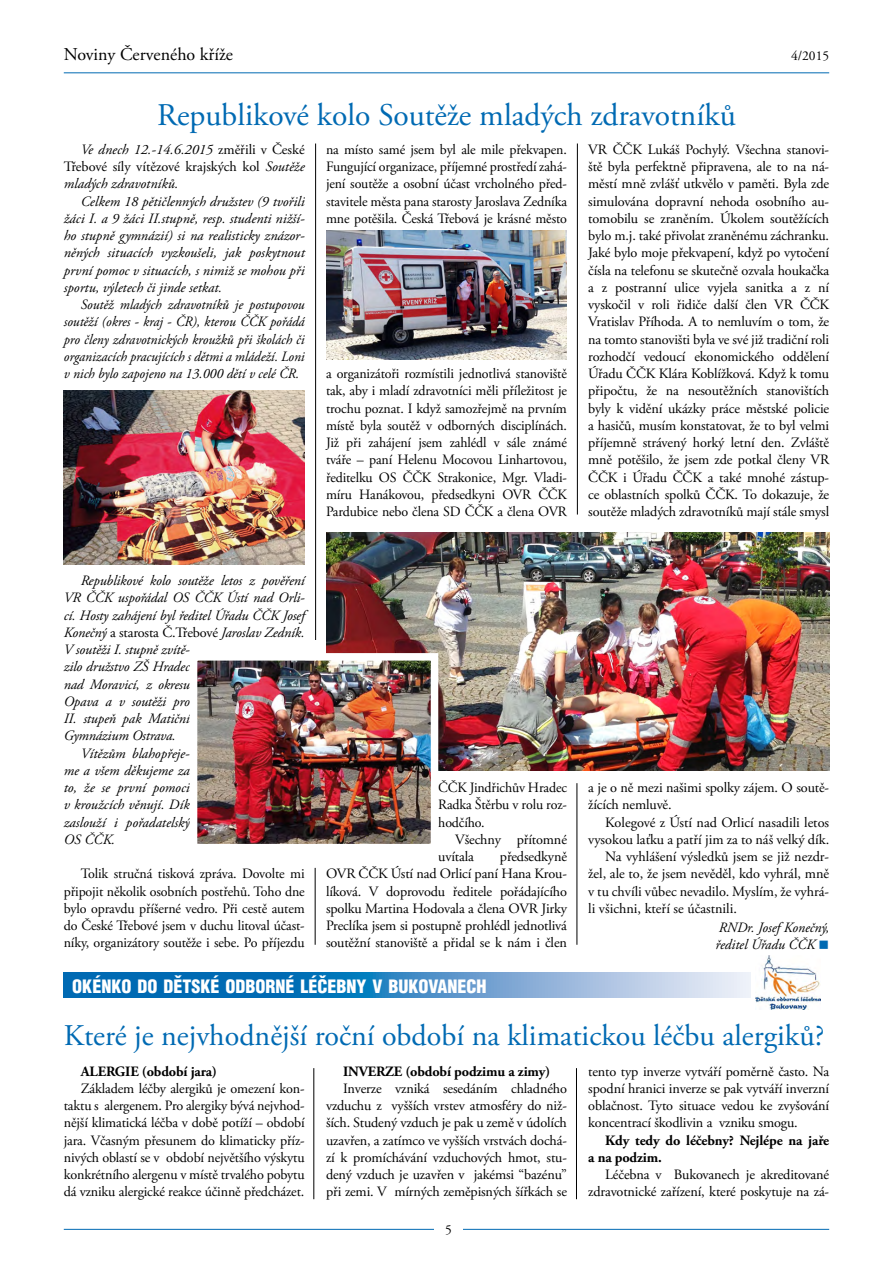
<style>
.page{position:relative;width:893px;height:1263px;background:#fff}
.page>*{position:absolute;margin:0;border:0;box-sizing:border-box;transform-origin:0 0}
.základní_text{font:31.5px "Adobe Garamond Pro";color:#006ab3}
.základní_text-2{font:30px "Adobe Garamond Pro";color:#006ab3}
.t1{font:900 18px "Switzerland Cond";color:#fff}
.t2{font:18px "Adobe Garamond Pro";color:#000}
.základní_text-3{font:14.25px/17.2px "Adobe Garamond Pro";letter-spacing:-.01em;color:#000;text-align:justify}
.základní_text-4{font:italic 14.25px/17.2px "Adobe Garamond Pro";letter-spacing:-.01em;color:#000;text-align:justify}
.základní_text-5{font:italic 14.25px/17.2px "Adobe Garamond Pro";letter-spacing:-.01em;color:#000;text-align:justify;scale:.96 1}
.základní_text-6{font:700 14.25px/17.2px "Adobe Garamond Pro";letter-spacing:-.01em;color:#000}
.t3{font:13.5px "Adobe Garamond Pro";color:#000}
.s1{font-style:normal}
.s2{color:#006ab3}
</style>
<div class="page">
<hr style="left:64px;top:72px;width:765px;height:1px;background:#006ab3">
<hr style="left:64px;top:1229px;width:765px;height:1px;background:#006ab3">
<div style="left:434px;top:1217px;width:29px;height:25px;background:#fff"></div>
<img style="left:326px;top:231px;width:241px;height:128px">
<img style="left:64px;top:390px;width:241px;height:174px">
<img style="left:326px;top:533px;width:503px;height:238px">
<img style="left:199px;top:662px;width:230px;height:180px">
<div style="left:190px;top:653px;width:248px;height:198px;border:8px solid #fff"></div>
<svg style="left:64px;top:972px;width:687px;height:26px;background:#5095ca"></svg>
<img style="left:755px;top:956px;width:66px;height:53px">
<hr style="left:315px;top:144px;width:1px;height:496px;background:#000">
<hr style="left:577px;top:144px;width:1px;height:370px;background:#000">
<hr style="left:315px;top:868px;width:1px;height:77px;background:#000">
<hr style="left:577px;top:783px;width:1px;height:162px;background:#000">
<hr style="left:314px;top:1068px;width:1px;height:131px;background:#000">
<hr style="left:576px;top:1068px;width:1px;height:131px;background:#000">
<p class="t2" style="left:64px;top:43px;width:171px">Noviny Červeného kříže</p>
<p class="t3" style="left:791px;top:47px;width:40px">4/2015</p>
<p class="základní_text" style="left:157px;top:96px;width:580px">Republikové kolo Soutěže mladých zdravotníků</p>
<p class="základní_text-4" style="left:64px;top:141px;width:242px;text-indent:17px">Ve dnech 12.-14.6.2015 <span class="s1">změřili v České Třebové síly vítězové krajských kol</span> Soutěže mladých zdravotníků.</p>
<p class="základní_text-4" style="left:64px;top:193px;width:242px;text-indent:17px">Celkem 18 pětičlenných družstev (9 tvořili žáci I. a 9 žáci II.stupně, resp. studenti nižší&shy;ho stupně gymnázií) si na realisticky znázor&shy;něných situacích vyzkoušeli, jak poskytnout první pomoc v situacích, s nimiž se mohou při sportu, výletech či jinde setkat.</p>
<p class="základní_text-5" style="left:64px;top:296px;width:253px;text-indent:17px">Soutěž mladých zdravotníků je postupovou soutěží (okres - kraj - ČR), kterou ČČK pořádá pro členy zdravotnických kroužků při školách či organizacích pracujících s dětmi a mládeží. Loni v nich bylo zapojeno na 13.000 dětí v celé ČR.</p>
<p class="základní_text-3" style="left:326px;top:141px;width:242px">na místo samé jsem byl ale mile překvapen.<br>Fungující organizace, příjemné prostředí zahá&shy;jení soutěže a osobní účast vrcholného před&shy;stavitele města pana starosty Jaroslava Zedníka mne potěšila. Česká Třebová je krásné město</p>
<p class="základní_text-3" style="left:326px;top:365px;width:242px">a organizátoři rozmístili jednotlivá stanoviště tak, aby i mladí zdravotníci měli příležitost je trochu poznat. I když samozřejmě na prvním místě byla soutěž v odborných disciplínách.<br>Již při zahájení jsem zahlédl v sále známé tváře – paní Helenu Mocovou Linhartovou, ředitelku OS ČČK Strakonice, Mgr. Vladi&shy;míru Hanákovou, předsedkyni OVR ČČK Pardubice nebo člena SD ČČK a člena OVR</p>
<p class="základní_text-3" style="left:588px;top:141px;width:242px">VR ČČK Lukáš Pochylý. Všechna stanovi&shy;ště byla perfektně připravena, ale to na ná&shy;městí mně zvlášť utkvělo v paměti. Byla zde simulována dopravní nehoda osobního au&shy;tomobilu se zraněním. Úkolem soutěžících bylo m.j. také přivolat zraněnému záchranku.<br>Jaké bylo moje překvapení, když po vytočení čísla na telefonu se skutečně ozvala houkačka a z postranní ulice vyjela sanitka a z ní vyskočil v roli řidiče další člen VR ČČK Vratislav Příhoda. A to nemluvím o tom, že na tomto stanovišti byla ve své již tradiční roli rozhodčí vedoucí ekonomického oddělení Úřadu ČČK Klára Koblížková. Když k tomu připočtu, že na nesoutěžních stanovištích byly k vidění ukázky práce městské policie a hasičů, musím konstatovat, že to byl velmi příjemně strávený horký letní den. Zvláště mně potěšilo, že jsem zde potkal členy VR ČČK i Úřadu ČČK a také mnohé zástup&shy;ce oblastních spolků ČČK. To dokazuje, že soutěže mladých zdravotníků mají stále smysl</p>
<p class="základní_text-4" style="left:64px;top:572px;width:242px;text-align:left;text-indent:17px">Republikové kolo soutěže letos z pověření<br>VR ČČK uspořádal OS ČČK Ústí nad Orli&shy;cí. Hosty zahájení byl ředitel Úřadu ČČK Josef<br>Konečný <span class="s1">a starosta Č.Třebové</span> Jaroslav Zedník.<br>V soutěži I. stupně zvítě-<br>zilo družstvo ZŠ Hradec<br>nad Moravicí, z okresu<br>Opava a v soutěži pro<br>II. stupeň pak Matiční<br>Gymnázium Ostrava.</p>
<p class="základní_text-4" style="left:64px;top:745px;width:128px;text-indent:17px">Vítězům blahopřeje&shy;me a všem děkujeme za to, že se první pomoci v kroužcích věnují. Dík zaslouží i pořadatelský OS ČČK.</p>
<p class="základní_text-3" style="left:64px;top:866px;width:242px;text-indent:17px">Tolik stručná tisková zpráva. Dovolte mi připojit několik osobních postřehů. Toho dne bylo opravdu příšerné vedro. Při cestě autem do České Třebové jsem v duchu litoval účast&shy;níky, organizátory soutěže i sebe. Po příjezdu</p>
<p class="základní_text-3" style="left:438px;top:779px;width:130px">ČČK Jindřichův Hradec Radka Štěrbu v rolu roz&shy;hodčího.</p>
<p class="základní_text-3" style="left:438px;top:831px;width:130px;text-indent:17px">Všechny přítomné uvítala</p>
<p class="základní_text-3" style="left:326px;top:848px;width:242px;text-indent:174px">předsedkyně OVR ČČK Ústí nad Orlicí paní Hana Krou&shy;líková. V doprovodu ředitele pořádajícího spolku Martina Hodovala a člena OVR Jirky Preclíka jsem si postupně prohlédl jednotlivá soutěžní stanoviště a přidal se k nám i člen</p>
<p class="t1" style="left:72px;top:975px;width:416px">OKÉNKO DO DĚTSKÉ ODBORNÉ LÉČEBNY V BUKOVANECH</p>
<p class="základní_text-3" style="left:588px;top:779px;width:242px">a je o ně mezi našimi spolky zájem. O soutě&shy;žících nemluvě.</p>
<p class="základní_text-3" style="left:588px;top:814px;width:242px;text-align:right">Kolegové z Ústí nad Orlicí nasadili letos vysokou laťku a patří jim za to náš velký dík.</p>
<p class="základní_text-3" style="left:588px;top:848px;width:242px;text-indent:17px">Na vyhlášení výsledků jsem se již nezdr&shy;žel, ale to, že jsem nevěděl, kdo vyhrál, mně v tu chvíli vůbec nevadilo. Myslím, že vyhrá&shy;li všichni, kteří se účastnili.</p>
<p class="základní_text-4" style="left:719px;top:919px;width:112px">RNDr. Josef Konečný,</p>
<p class="základní_text-4" style="left:715px;top:936px;width:115px">ředitel Úřadu ČČK <span class="s2">■</span></p>
<p class="základní_text-2" style="left:64px;top:1017px;width:762px">Které je nejvhodnější roční období na klimatickou léčbu alergiků?</p>
<p class="základní_text-6" style="left:81px;top:1063px;width:138px">ALERGIE (období jara)</p>
<p class="základní_text-3" style="left:64px;top:1080px;width:242px;text-indent:17px">Základem léčby alergiků je omezení kon&shy;taktu s alergenem. Pro alergiky bývá nejvhod&shy;nější klimatická léčba v době potíží – období jara. Včasným přesunem do klimaticky příz&shy;nivých oblastí se v období největšího výskytu konkrétního alergenu v místě trvalého pobytu dá vzniku alergické reakce účinně předcházet.</p>
<p class="základní_text-6" style="left:343px;top:1063px;width:209px">INVERZE (období podzimu a zimy)</p>
<p class="základní_text-3" style="left:326px;top:1080px;width:242px;text-indent:17px">Inverze vzniká sesedáním chladného vzduchu z vyšších vrstev atmosféry do niž&shy;ších. Studený vzduch je pak u země v údolích uzavřen, a zatímco ve vyšších vrstvách dochá&shy;zí k promíchávání vzduchových hmot, stu&shy;dený vzduch je uzavřen v jakémsi “bazénu” při zemi. V mírných zeměpisných šířkách se</p>
<p class="t3" style="left:445px;top:1222px;width:8px">5</p>
<p class="základní_text-3" style="left:588px;top:1063px;width:242px">tento typ inverze vytváří poměrně často. Na spodní hranici inverze se pak vytváří inverzní oblačnost. Tyto situace vedou ke zvyšování koncentrací škodlivin a vzniku smogu.</p>
<p class="základní_text-6" style="left:588px;top:1132px;width:242px;text-indent:17px">Kdy tedy do léčebny? Nejlépe na jaře a na podzim.</p>
<p class="základní_text-3" style="left:588px;top:1166px;width:242px;text-align:right">Léčebna v Bukovanech je akreditované zdravotnické zařízení, které poskytuje na zá-</p>
</div>
